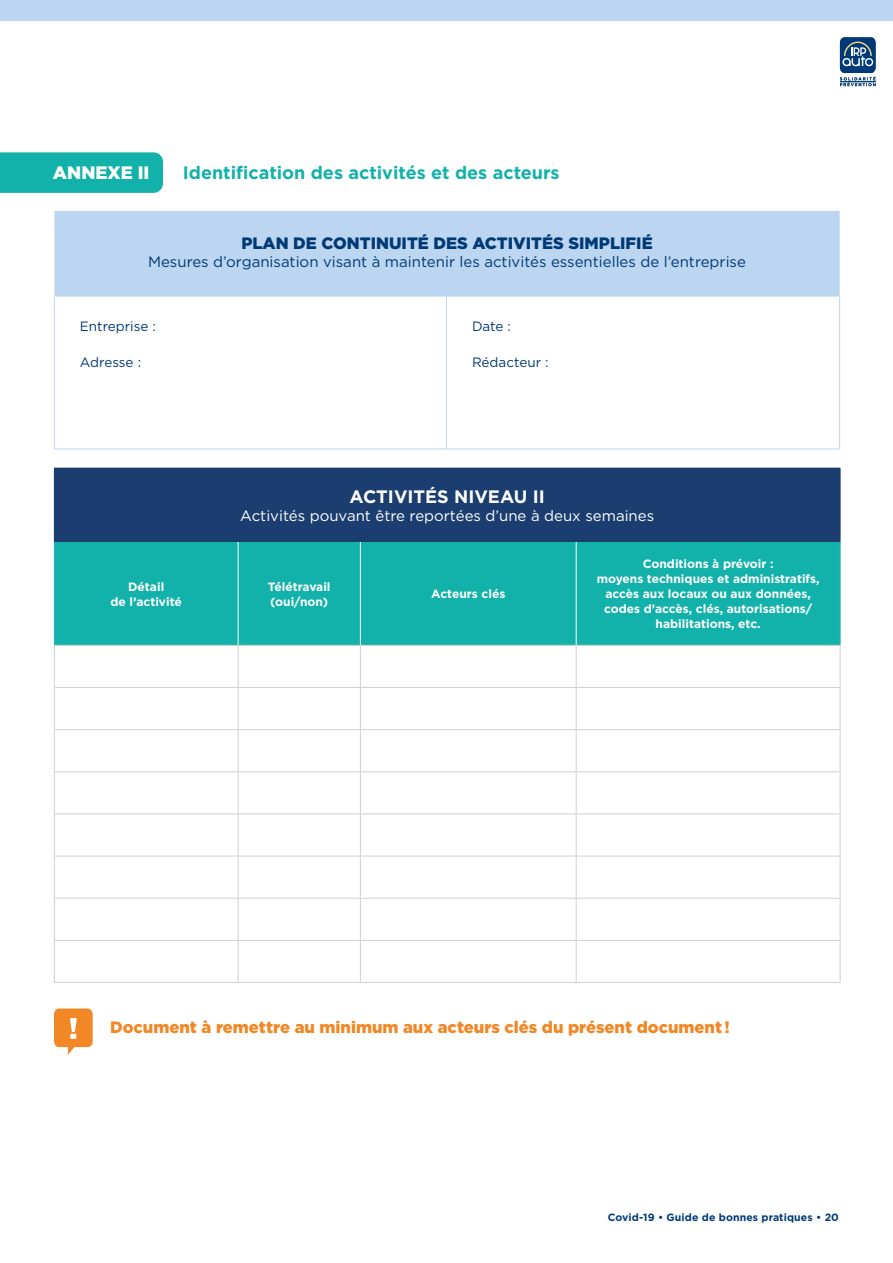
<style>
.page{position:relative;width:893px;height:1263px;background:#fff}
.page>*{position:absolute;margin:0;border:0;box-sizing:border-box;transform-origin:0 0}
.t1{font:700 18px "Gotham";color:#12b2aa}
.t2{font:700 18px "Gotham";color:#fff}
.t3{font:900 18px "Gotham";color:#fff}
.t4{font:900 16.5px "Gotham";color:#f18825}
.t5{font:900 16.5px "Gotham";color:#003a76}
.t6{font:15px "Gotham";color:#003a76}
.t7{font:15px "Gotham";color:#fff}
.t8{font:13.5px "Gotham";color:#003a76}
.t9{font:700 12px/15px "Gotham";color:#fff;text-align:center}
.t10{font:700 10.5px "Gotham";letter-spacing:.01em;color:#003a76}
</style>
<div class="page">
<svg style="left:840px;top:37px;width:36px;height:49px"></svg>
<div style="left:0;top:0;width:893px;height:21px;background:#bcd5f0"></div>
<div style="left:0;top:152px;width:163px;height:41px;background:#12b2aa"></div>
<div style="left:54px;top:468px;width:786px;height:73px;background:#1b3d70"></div>
<div style="left:55px;top:542px;width:785px;height:103px;background:#12b2aa"></div>
<hr style="left:238px;top:542px;width:1px;height:103px;background:#fff">
<hr style="left:360px;top:542px;width:1px;height:103px;background:#fff">
<hr style="left:576px;top:542px;width:1px;height:103px;background:#fff">
<hr style="left:54px;top:542px;width:1px;height:103px;background:#22b2aa">
<hr style="left:840px;top:542px;width:1px;height:103px;background:#22b2aa">
<hr style="left:840px;top:468px;width:1px;height:73px;background:#1a3e6f">
<hr style="left:54px;top:541px;width:184px;height:1px;background:#1a3e6f">
<hr style="left:238px;top:541px;width:122px;height:1px;background:#1a3e6f">
<hr style="left:360px;top:541px;width:216px;height:1px;background:#1a3e6f">
<hr style="left:576px;top:541px;width:264px;height:1px;background:#1a3e6f">
<hr style="left:54px;top:645px;width:184px;height:1px;background:#d0d0d0">
<hr style="left:238px;top:645px;width:122px;height:1px;background:#d0d0d0">
<hr style="left:238px;top:646px;width:1px;height:41px;background:#d0d0d0">
<hr style="left:360px;top:645px;width:216px;height:1px;background:#d0d0d0">
<hr style="left:360px;top:646px;width:1px;height:41px;background:#d0d0d0">
<hr style="left:576px;top:645px;width:264px;height:1px;background:#d0d0d0">
<hr style="left:576px;top:646px;width:1px;height:41px;background:#d0d0d0">
<hr style="left:840px;top:646px;width:1px;height:41px;background:#d0d0d0">
<hr style="left:55px;top:687px;width:183px;height:1px;background:#d0d0d0">
<hr style="left:238px;top:687px;width:122px;height:1px;background:#d0d0d0">
<hr style="left:238px;top:688px;width:1px;height:41px;background:#d0d0d0">
<hr style="left:360px;top:687px;width:216px;height:1px;background:#d0d0d0">
<hr style="left:360px;top:688px;width:1px;height:41px;background:#d0d0d0">
<hr style="left:576px;top:687px;width:264px;height:1px;background:#d0d0d0">
<hr style="left:576px;top:688px;width:1px;height:41px;background:#d0d0d0">
<hr style="left:840px;top:688px;width:1px;height:41px;background:#d0d0d0">
<hr style="left:55px;top:729px;width:183px;height:1px;background:#d0d0d0">
<hr style="left:238px;top:729px;width:122px;height:1px;background:#d0d0d0">
<hr style="left:238px;top:730px;width:1px;height:41px;background:#d0d0d0">
<hr style="left:360px;top:729px;width:216px;height:1px;background:#d0d0d0">
<hr style="left:360px;top:730px;width:1px;height:41px;background:#d0d0d0">
<hr style="left:576px;top:729px;width:264px;height:1px;background:#d0d0d0">
<hr style="left:576px;top:730px;width:1px;height:41px;background:#d0d0d0">
<hr style="left:840px;top:730px;width:1px;height:41px;background:#d0d0d0">
<hr style="left:55px;top:771px;width:183px;height:1px;background:#d0d0d0">
<hr style="left:238px;top:771px;width:122px;height:1px;background:#d0d0d0">
<hr style="left:238px;top:772px;width:1px;height:41px;background:#d0d0d0">
<hr style="left:360px;top:771px;width:216px;height:1px;background:#d0d0d0">
<hr style="left:360px;top:772px;width:1px;height:41px;background:#d0d0d0">
<hr style="left:576px;top:771px;width:264px;height:1px;background:#d0d0d0">
<hr style="left:576px;top:772px;width:1px;height:41px;background:#d0d0d0">
<hr style="left:840px;top:772px;width:1px;height:41px;background:#d0d0d0">
<hr style="left:55px;top:813px;width:183px;height:1px;background:#d0d0d0">
<hr style="left:238px;top:813px;width:122px;height:1px;background:#d0d0d0">
<hr style="left:238px;top:814px;width:1px;height:42px;background:#d0d0d0">
<hr style="left:360px;top:813px;width:216px;height:1px;background:#d0d0d0">
<hr style="left:360px;top:814px;width:1px;height:42px;background:#d0d0d0">
<hr style="left:576px;top:813px;width:264px;height:1px;background:#d0d0d0">
<hr style="left:576px;top:814px;width:1px;height:42px;background:#d0d0d0">
<hr style="left:840px;top:814px;width:1px;height:42px;background:#d0d0d0">
<hr style="left:55px;top:856px;width:183px;height:1px;background:#d0d0d0">
<hr style="left:238px;top:856px;width:122px;height:1px;background:#d0d0d0">
<hr style="left:238px;top:856px;width:1px;height:42px;background:#d0d0d0">
<hr style="left:360px;top:856px;width:216px;height:1px;background:#d0d0d0">
<hr style="left:360px;top:856px;width:1px;height:42px;background:#d0d0d0">
<hr style="left:576px;top:856px;width:264px;height:1px;background:#d0d0d0">
<hr style="left:576px;top:856px;width:1px;height:42px;background:#d0d0d0">
<hr style="left:840px;top:856px;width:1px;height:42px;background:#d0d0d0">
<hr style="left:55px;top:898px;width:183px;height:1px;background:#d0d0d0">
<hr style="left:238px;top:898px;width:122px;height:1px;background:#d0d0d0">
<hr style="left:238px;top:898px;width:1px;height:42px;background:#d0d0d0">
<hr style="left:360px;top:898px;width:216px;height:1px;background:#d0d0d0">
<hr style="left:360px;top:898px;width:1px;height:42px;background:#d0d0d0">
<hr style="left:576px;top:898px;width:264px;height:1px;background:#d0d0d0">
<hr style="left:576px;top:898px;width:1px;height:42px;background:#d0d0d0">
<hr style="left:840px;top:898px;width:1px;height:42px;background:#d0d0d0">
<hr style="left:55px;top:940px;width:183px;height:1px;background:#d0d0d0">
<hr style="left:238px;top:940px;width:122px;height:1px;background:#d0d0d0">
<hr style="left:238px;top:941px;width:1px;height:41px;background:#d0d0d0">
<hr style="left:360px;top:940px;width:216px;height:1px;background:#d0d0d0">
<hr style="left:360px;top:941px;width:1px;height:41px;background:#d0d0d0">
<hr style="left:576px;top:940px;width:264px;height:1px;background:#d0d0d0">
<hr style="left:576px;top:941px;width:1px;height:41px;background:#d0d0d0">
<hr style="left:840px;top:941px;width:1px;height:41px;background:#d0d0d0">
<hr style="left:54px;top:982px;width:184px;height:1px;background:#d0d0d0">
<hr style="left:238px;top:982px;width:122px;height:1px;background:#d0d0d0">
<hr style="left:360px;top:982px;width:216px;height:1px;background:#d0d0d0">
<hr style="left:576px;top:982px;width:264px;height:1px;background:#d0d0d0">
<hr style="left:54px;top:646px;width:1px;height:41px;background:#d0d0d0">
<hr style="left:54px;top:687px;width:1px;height:43px;background:#d0d0d0">
<hr style="left:54px;top:730px;width:1px;height:42px;background:#d0d0d0">
<hr style="left:54px;top:772px;width:1px;height:42px;background:#d0d0d0">
<hr style="left:54px;top:814px;width:1px;height:42px;background:#d0d0d0">
<hr style="left:54px;top:856px;width:1px;height:42px;background:#d0d0d0">
<hr style="left:54px;top:898px;width:1px;height:42px;background:#d0d0d0">
<hr style="left:54px;top:940px;width:1px;height:42px;background:#d0d0d0">
<div style="left:54px;top:211px;width:786px;height:86px;background:#bcd5f0"></div>
<hr style="left:54px;top:297px;width:1px;height:152px;background:#bcd5f0">
<hr style="left:839px;top:297px;width:1px;height:152px;background:#bcd5f0">
<hr style="left:446px;top:297px;width:1px;height:152px;background:#bcd5f0">
<hr style="left:54px;top:449px;width:392px;height:1px;background:#bcd5f0">
<hr style="left:446px;top:449px;width:394px;height:1px;background:#bcd5f0">
<svg style="left:54px;top:1008px;width:39px;height:47px"></svg>
<h1 class="t3" style="left:53px;top:160px;width:98px">ANNEXE II</h1>
<h1 class="t1" style="left:183px;top:160px;width:378px">Identification des activités et des acteurs</h1>
<h2 class="t5" style="left:241px;top:232px;width:413px">PLAN DE CONTINUITÉ DES ACTIVITÉS SIMPLIFIÉ</h2>
<p class="t6" style="left:148px;top:252px;width:599px">Mesures d’organisation visant à maintenir les activités essentielles de l’entreprise</p>
<p class="t8" style="left:80px;top:318px;width:78px">Entreprise :</p>
<p class="t8" style="left:80px;top:354px;width:63px">Adresse :</p>
<p class="t8" style="left:472px;top:318px;width:41px">Date :</p>
<p class="t8" style="left:472px;top:354px;width:78px">Rédacteur :</p>
<h1 class="t2" style="left:350px;top:485px;width:197px">ACTIVITÉS NIVEAU II</h1>
<p class="t7" style="left:240px;top:506px;width:415px">Activités pouvant être reportées d’une à deux semaines</p>
<p class="t9" style="left:111px;top:579px;width:73px">Détail<br>de l’activité</p>
<p class="t9" style="left:268px;top:579px;width:64px;text-align:left">Télétravail (oui/non)</p>
<p class="t9" style="left:431px;top:586px;width:76px">Acteurs clés</p>
<p class="t9" style="left:597px;top:556px;width:224px">Conditions à prévoir :<br>moyens techniques et administratifs, accès aux locaux ou aux données, codes d’accès, clés, autorisations/ habilitations, etc.</p>
<h2 class="t4" style="left:110px;top:1016px;width:621px">Document à remettre au minimum aux acteurs clés du présent document !</h2>
<p class="t10" style="left:608px;top:1210px;width:233px">Covid-19 • Guide de bonnes pratiques • 20</p>
</div>
